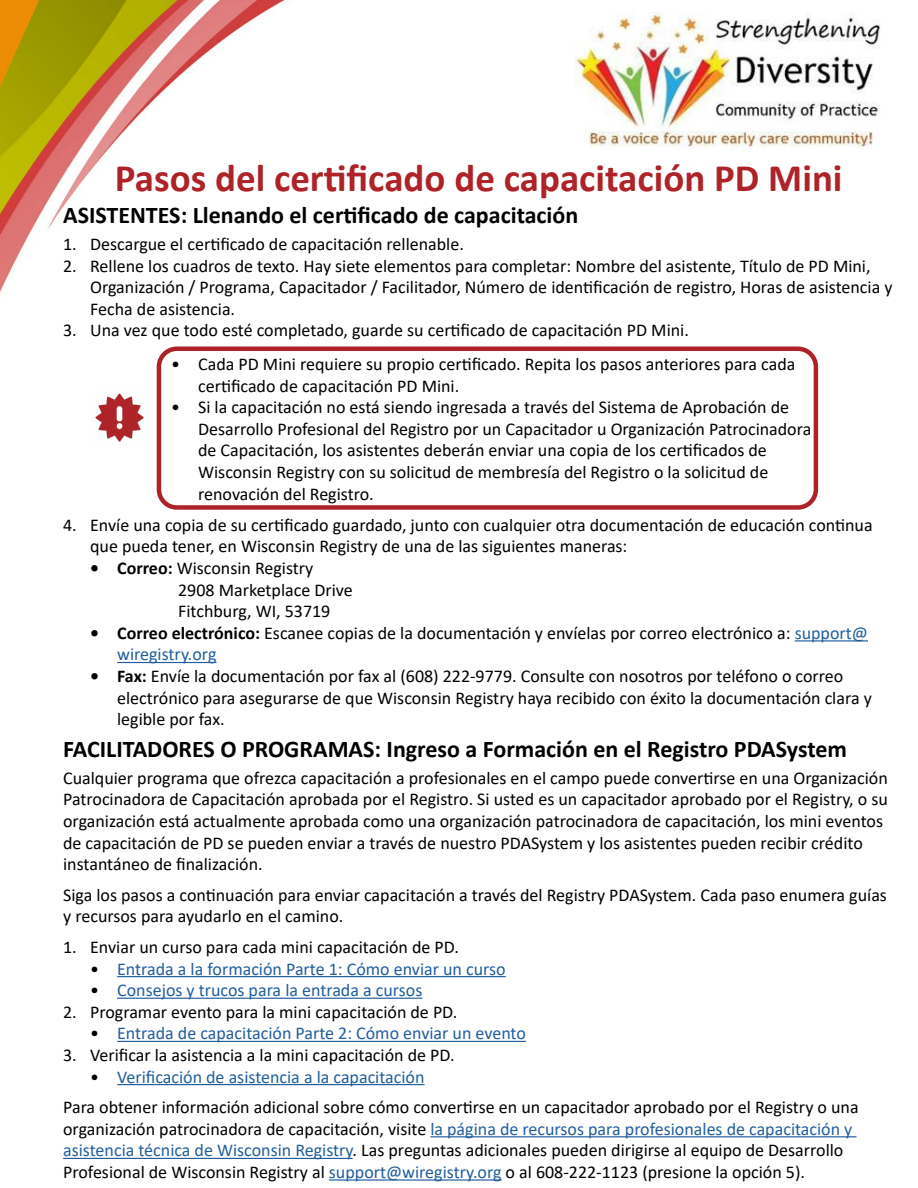
<style>
.page{position:relative;width:918px;height:1188px;background:#fff}
.page>*{position:absolute;margin:0;border:0;box-sizing:border-box;transform-origin:0 0}
.t1{font:700 39px "Calibri";color:#ae2327}
.t2{font:700 24px "Calibri";color:#000}
.t3{font:18px/21.6px "Calibri";color:#000}
.t4{font:18px "Calibri";color:#215e9e}
.s1{font-weight:700}
.s2{color:#215e9e}
.s3{color:#000}
</style>
<div class="page">
<img style="left:0;top:0;width:455px;height:349px">
<hr style="left:795px;top:640px;width:73px;height:2px;background:#215e9e">
<hr style="left:117px;top:662px;width:100px;height:1px;background:#215e9e">
<hr style="left:117px;top:976px;width:389px;height:1px;background:#215e9e">
<hr style="left:117px;top:998px;width:305px;height:1px;background:#215e9e">
<hr style="left:117px;top:1041px;width:409px;height:1px;background:#215e9e">
<hr style="left:117px;top:1084px;width:308px;height:1px;background:#215e9e">
<hr style="left:430px;top:1136px;width:427px;height:1px;background:#215e9e">
<hr style="left:63px;top:1158px;width:290px;height:1px;background:#215e9e">
<hr style="left:329px;top:1179px;width:173px;height:2px;background:#215e9e">
<img style="left:575px;top:12px;width:306px;height:135px">
<div style="left:157px;top:347px;width:661px;height:163px;border:4px solid #ae2327;border-radius:18px"></div>
<img style="left:95px;top:393px;width:49px;height:49px">
<h1 class="t1" style="left:115px;top:151px;width:729px">Pasos del certificado de capacitación PD Mini</h1>
<h2 class="t2" style="left:63px;top:198px;width:517px">ASISTENTES: Llenando el certificado de capacitación</h2>
<p class="t3" style="left:63px;top:233px;width:402px">1. Descargue el certificado de capacitación rellenable.</p>
<p class="t3" style="left:90px;top:254px;width:804px;text-indent:-27px">2. Rellene los cuadros de texto. Hay siete elementos para completar: Nombre del asistente, Título de PD Mini,<br>Organización / Programa, Capacitador / Facilitador, Número de identificación de registro, Horas de asistencia y<br>Fecha de asistencia.</p>
<p class="t3" style="left:63px;top:319px;width:627px">3. Una vez que todo esté completado, guarde su certificado de capacitación PD Mini.</p>
<p class="t3" style="left:198px;top:353px;width:599px;text-indent:-27px">• Cada PD Mini requiere su propio certificado. Repita los pasos anteriores para cada certificado de capacitación PD Mini.</p>
<p class="t3" style="left:198px;top:396px;width:615px;text-indent:-27px">• Si la capacitación no está siendo ingresada a través del Sistema de Aprobación de Desarrollo Profesional del Registro por un Capacitador u Organización Patrocinadora de Capacitación, los asistentes deberán enviar una copia de los certificados de Wisconsin Registry con su solicitud de membresía del Registro o la solicitud de renovación del Registro.</p>
<p class="t3" style="left:90px;top:514px;width:784px;text-indent:-27px">4. Envíe una copia de su certificado guardado, junto con cualquier otra documentación de educación continua que pueda tener, en Wisconsin Registry de una de las siguientes maneras:</p>
<p class="t3" style="left:178px;top:557px;width:176px;text-indent:-88px"><span class="s1">• Correo:</span> Wisconsin Registry<br>2908 Marketplace Drive<br>Fitchburg, WI, 53719</p>
<p class="t3" style="left:117px;top:622px;width:752px;text-indent:-27px"><span class="s1">• Correo electrónico:</span> Escanee copias de la documentación y envíelas por correo electrónico a: <span class="s2">support@ wiregistry.org</span></p>
<p class="t3" style="left:117px;top:665px;width:756px;text-indent:-27px"><span class="s1">• Fax:</span> Envíe la documentación por fax al (608) 222-9779. Consulte con nosotros por teléfono o correo electrónico para asegurarse de que Wisconsin Registry haya recibido con éxito la documentación clara y legible por fax.</p>
<h2 class="t2" style="left:63px;top:732px;width:785px">FACILITADORES O PROGRAMAS: Ingreso a Formación en el Registro PDASystem</h2>
<p class="t3" style="left:63px;top:767px;width:826px">Cualquier programa que ofrezca capacitación a profesionales en el campo puede convertirse en una Organización Patrocinadora de Capacitación aprobada por el Registro. Si usted es un capacitador aprobado por el Registry, o su organización está actualmente aprobada como una organización patrocinadora de capacitación, los mini eventos de capacitación de PD se pueden enviar a través de nuestro PDASystem y los asistentes pueden recibir crédito instantáneo de finalización.</p>
<p class="t3" style="left:63px;top:884px;width:825px">Siga los pasos a continuación para enviar capacitación a través del Registry PDASystem. Cada paso enumera guías y recursos para ayudarlo en el camino.</p>
<p class="t3" style="left:63px;top:936px;width:397px">1. Enviar un curso para cada mini capacitación de PD.</p>
<p class="t4" style="left:90px;top:956px;width:417px"><span class="s3">•</span> Entrada a la formación Parte 1: Cómo enviar un curso</p>
<p class="t4" style="left:90px;top:978px;width:334px"><span class="s3">•</span> Consejos y trucos para la entrada a cursos</p>
<p class="t3" style="left:63px;top:1001px;width:396px">2. Programar evento para la mini capacitación de PD.</p>
<p class="t4" style="left:90px;top:1021px;width:437px"><span class="s3">•</span> Entrada de capacitación Parte 2: Cómo enviar un evento</p>
<p class="t3" style="left:63px;top:1044px;width:393px">3. Verificar la asistencia a la mini capacitación de PD.</p>
<p class="t3" style="left:63px;top:1061px;width:797px;line-height:30.6px;text-indent:27px">• <span class="s2">Verificación de asistencia a la capacitación<br></span>Para obtener información adicional sobre cómo convertirse en un capacitador aprobado por el Registry o una</p>
<p class="t3" style="left:63px;top:1118px;width:791px">organización patrocinadora de capacitación, visite <span class="s2">la página de recursos para profesionales de capacitación y asistencia técnica de Wisconsin Registry</span>. Las preguntas adicionales pueden dirigirse al equipo de Desarrollo<br>Profesional de Wisconsin Registry al <span class="s2">support@wiregistry.org</span> o al 608-222-1123 (presione la opción 5).</p>
</div>
